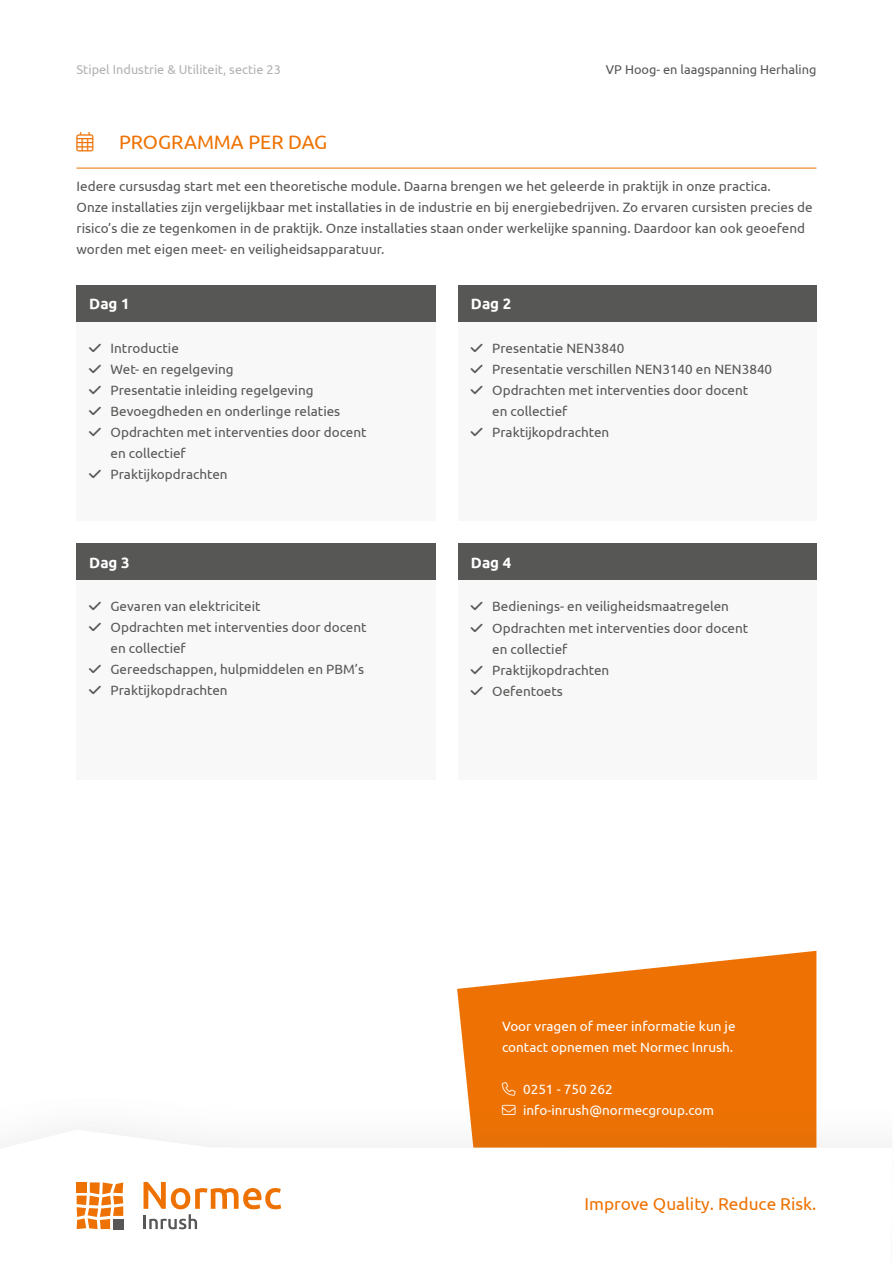
<style>
.page{position:relative;width:893px;height:1263px;background:#fff}
.page>*{position:absolute;margin:0;border:0;box-sizing:border-box;transform-origin:0 0}
.t1{font:19.5px "Ubuntu";color:#ee7203}
.t2{font:17.25px "Ubuntu";color:#ee7203}
.t3{font:700 15px "Ubuntu";color:#fff}
.t4{font:13.5px/21px "Ubuntu";color:#575756}
.t5{font:13.5px/21px "Ubuntu";color:#fff}
.t6{font:12.75px "Ubuntu";color:#b3b2b2}
.t7{font:12.75px "Ubuntu";color:#575756}
</style>
<div class="page">
<svg style="left:457px;top:951px;width:359px;height:146px;fill:#ee7203"></svg>
<div style="left:0;top:1097px;width:893px;height:166px;background:#575756;opacity:.15"></div>
<svg style="left:0;top:1130px;width:892px;height:133px"></svg>
<svg style="left:144px;top:1182px;width:137px;height:47px"></svg>
<svg style="left:77px;top:1182px;width:46px;height:47px"></svg>
<hr style="left:77px;top:168px;width:739px;height:1px;background:#ee7203">
<div style="left:77px;top:322px;width:359px;height:199px;background:#f8f8f8"></div>
<div style="left:77px;top:573px;width:359px;height:206px;background:#f8f8f8"></div>
<div style="left:458px;top:315px;width:358px;height:206px;background:#f8f8f8"></div>
<div style="left:458px;top:573px;width:358px;height:206px;background:#f8f8f8"></div>
<div style="left:77px;top:285px;width:359px;height:37px;background:#575756"></div>
<div style="left:77px;top:543px;width:359px;height:37px;background:#575756"></div>
<div style="left:458px;top:285px;width:358px;height:37px;background:#575756"></div>
<div style="left:458px;top:543px;width:358px;height:37px;background:#575756"></div>
<svg style="left:502px;top:1082px;width:14px;height:13px"></svg>
<p class="t6" style="left:77px;top:62px;width:206px">Stipel Industrie &amp; Utiliteit, sectie 23</p>
<p class="t7" style="left:606px;top:62px;width:212px">VP Hoog- en laagspanning Herhaling</p>
<h1 class="t1" style="left:77px;top:130px;width:252px">▲ PROGRAMMA PER DAG</h1>
<p class="t4" style="left:77px;top:175px;width:738px">Iedere cursusdag start met een theoretische module. Daarna brengen we het geleerde in praktijk in onze practica.<br>Onze installaties zijn vergelijkbaar met installaties in de industrie en bij energiebedrijven. Zo ervaren cursisten precies de risico’s die ze tegenkomen in de praktijk. Onze installaties staan onder werkelijke spanning. Daardoor kan ook geoefend worden met eigen meet- en veiligheidsapparatuur.</p>
<p class="t3" style="left:89px;top:295px;width:42px">Dag 1</p>
<p class="t4" style="left:111px;top:337px;width:258px">Introductie<br>Wet- en regelgeving<br>Presentatie inleiding regelgeving<br>Bevoegdheden en onderlinge relaties<br>Opdrachten met interventies door docent en collectief<br>Praktijkopdrachten</p>
<p class="t3" style="left:89px;top:553px;width:42px">Dag 3</p>
<p class="t4" style="left:111px;top:596px;width:258px">Gevaren van elektriciteit<br>Opdrachten met interventies door docent en collectief<br>Gereedschappen, hulpmiddelen en PBM’s<br>Praktijkopdrachten</p>
<p class="t3" style="left:471px;top:295px;width:42px">Dag 2</p>
<p class="t4" style="left:492px;top:337px;width:281px">Presentatie NEN3840<br>Presentatie verschillen NEN3140 en NEN3840<br>Opdrachten met interventies door docent<br>en collectief<br>Praktijkopdrachten</p>
<p class="t3" style="left:471px;top:553px;width:42px">Dag 4</p>
<p class="t4" style="left:492px;top:596px;width:258px">Bedienings- en veiligheidsmaatregelen<br>Opdrachten met interventies door docent en collectief<br>Praktijkopdrachten<br>Oefentoets</p>
<p class="t5" style="left:502px;top:1015px;width:235px">Voor vragen of meer informatie kun je contact opnemen met Normec Inrush.</p>
<p class="t5" style="left:523px;top:1078px;width:91px">0251 - 750 262</p>
<p class="t5" style="left:502px;top:1099px;width:213px">→ info-inrush@normecgroup.com</p>
<p class="t2" style="left:585px;top:1193px;width:233px">Improve Quality. Reduce Risk.</p>
</div>
